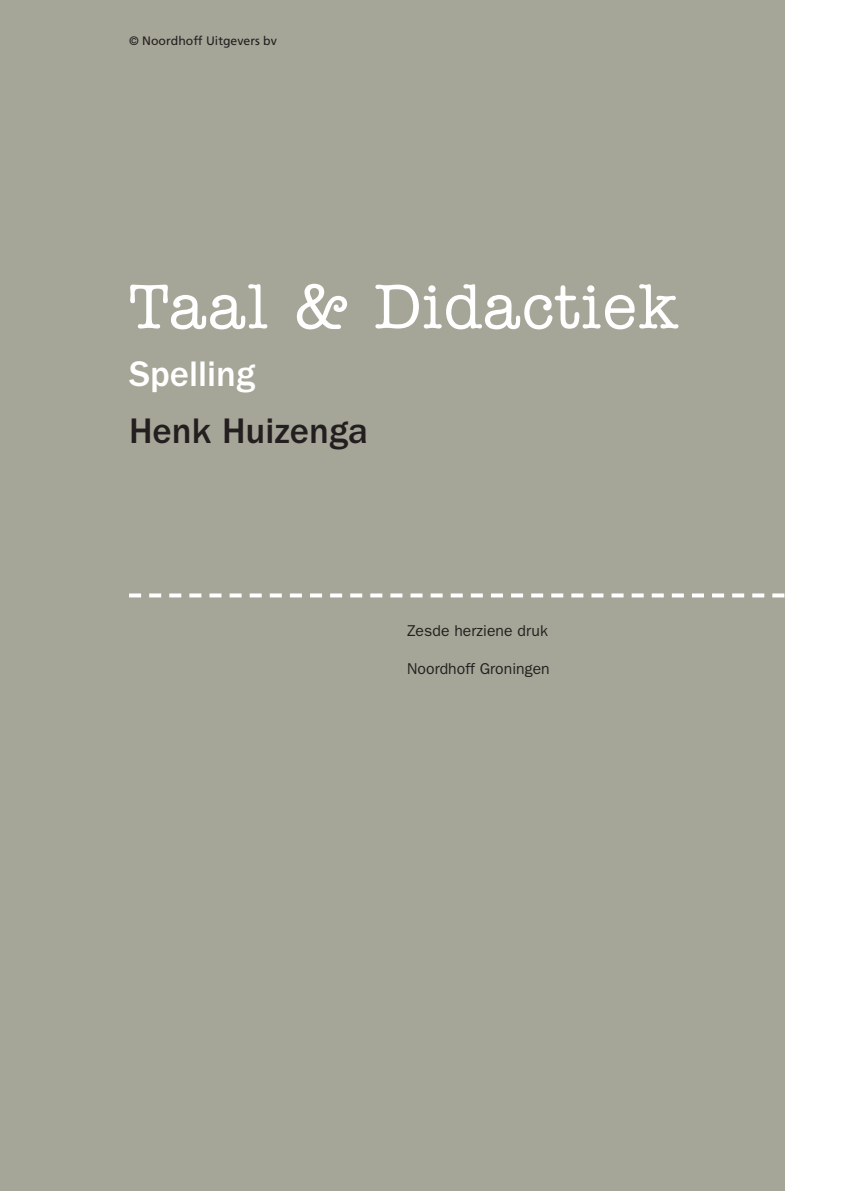
<style>
.page{position:relative;width:844px;height:1191px;background:#fff}
.page>*{position:absolute;margin:0;border:0;box-sizing:border-box;transform-origin:0 0}
.t1{font:500 63px "American Typewriter Std";letter-spacing:.02em;color:#fff}
.t2{font:500 36.75px "ITC Franklin Gothic Std";color:#231f20}
.t3{font:500 36.75px "ITC Franklin Gothic Std";color:#fff}
.t4{font:15.75px "ITC Franklin Gothic Std";letter-spacing:.005em;color:#231f20}
.t5{font:12.25px "Frutiger LT Std";color:#231f20}
</style>
<div class="page">
<div style="left:0;top:0;width:784px;height:1191px;background:#a6a698"></div>
<svg style="left:129px;top:593px;width:655px;height:4px"></svg>
<p class="t5" style="left:129px;top:35px;width:149px">© Noordhoff Uitgevers bv</p>
<h1 class="t1" style="left:129px;top:283px;width:550px">Taal &amp; Didactiek</h1>
<h2 class="t3" style="left:129px;top:359px;width:127px">Spelling</h2>
<h2 class="t2" style="left:129px;top:417px;width:240px">Henk Huizenga</h2>
<p class="t4" style="left:407px;top:624px;width:142px">Zesde herziene druk</p>
<p class="t4" style="left:407px;top:663px;width:144px">Noordhoff Groningen</p>
</div>
